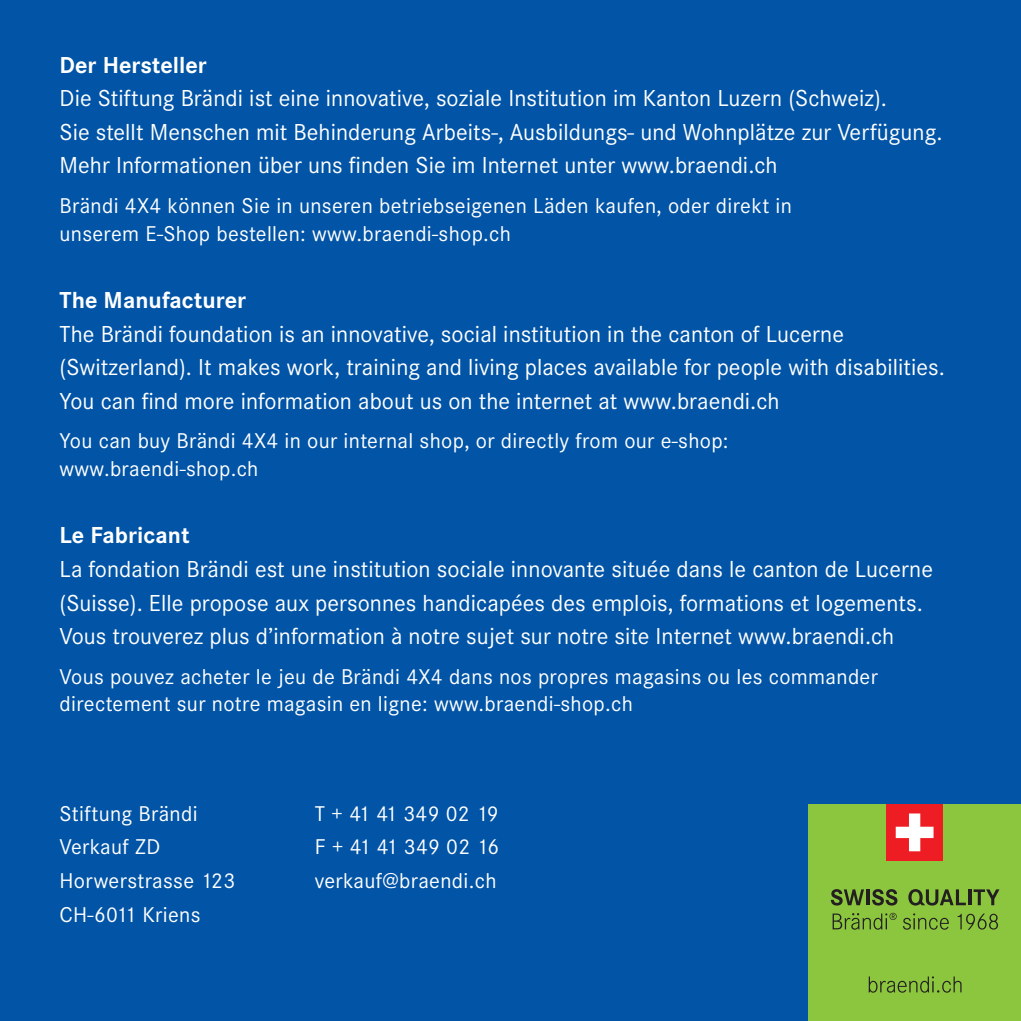
<style>
.page{position:relative;width:1021px;height:1021px;background:#fff}
.page>*{position:absolute;margin:0;border:0;box-sizing:border-box;transform-origin:0 0}
.t1{font:24px/33.6px "Corporate S";letter-spacing:.005em;color:#fff}
.t2{font:700 24px "Corporate S";letter-spacing:.005em;color:#fff}
.t3{font:22.2px/27.6px "Corporate S";letter-spacing:.015em;color:#fff}
.t4{font:22.2px "Corporate S";letter-spacing:-.02em;color:#fff}
.t5{font:22.2px "Corporate S";letter-spacing:-.01em;color:#fff}
</style>
<div class="page">
<div style="left:0;top:0;width:1020px;height:1020px;background:#0154a6"></div>
<div style="left:808px;top:804px;width:212px;height:216px;background:#8bc63e"></div>
<svg style="left:830px;top:889px;width:34px;height:16px"></svg>
<hr style="left:866px;top:889px;width:3px;height:16px;background:#231f20">
<svg style="left:872px;top:889px;width:25px;height:16px"></svg>
<svg style="left:908px;top:889px;width:57px;height:16px"></svg>
<hr style="left:968px;top:889px;width:3px;height:16px;background:#231f20">
<svg style="left:973px;top:889px;width:26px;height:16px"></svg>
<svg style="left:832px;top:912px;width:64px;height:17px"></svg>
<svg style="left:903px;top:913px;width:45px;height:16px"></svg>
<svg style="left:957px;top:913px;width:41px;height:16px"></svg>
<svg style="left:868px;top:976px;width:93px;height:16px"></svg>
<div style="left:886px;top:804px;width:57px;height:56px;background:#ee1d23"></div>
<svg style="left:895px;top:813px;width:38px;height:38px"></svg>
<p class="t2" style="left:60px;top:51px;width:149px">Der Hersteller</p>
<p class="t1" style="left:60px;top:82px;width:884px">Die Stiftung Brändi ist eine innovative, soziale Institution im Kanton Luzern (Schweiz).<br>Sie stellt Menschen mit Behinderung Arbeits-, Ausbildungs- und Wohnplätze zur Verfügung.<br>Mehr Informationen über uns finden Sie im Internet unter www.braendi.ch</p>
<p class="t3" style="left:60px;top:192px;width:734px">Brändi 4X4 können Sie in unseren betriebseigenen Läden kaufen, oder direkt in unserem E-Shop bestellen: www.braendi-shop.ch</p>
<p class="t2" style="left:60px;top:286px;width:188px">The Manufacturer</p>
<p class="t1" style="left:60px;top:317px;width:886px">The Brändi foundation is an innovative, social institution in the canton of Lucerne (Switzerland). It makes work, training and living places available for people with disabilities.<br>You can find more information about us on the internet at www.braendi.ch</p>
<p class="t3" style="left:60px;top:427px;width:670px">You can buy Brändi 4X4 in our internal shop, or directly from our e-shop: www.braendi-shop.ch</p>
<p class="t2" style="left:60px;top:521px;width:132px">Le Fabricant</p>
<p class="t1" style="left:60px;top:552px;width:875px">La fondation Brändi est une institution sociale innovante située dans le canton de Lucerne (Suisse). Elle propose aux personnes handicapées des emplois, formations et logements.<br>Vous trouverez plus d’information à notre sujet sur notre site Internet www.braendi.ch</p>
<p class="t3" style="left:60px;top:663px;width:820px">Vous pouvez acheter le jeu de Brändi 4X4 dans nos propres magasins ou les commander directement sur notre magasin en ligne: www.braendi-shop.ch</p>
<p class="t3" style="left:60px;top:799px;width:140px">Stiftung Brändi</p>
<p class="t4" style="left:315px;top:801px;width:185px">T + 41 41 349 02 19</p>
<p class="t3" style="left:60px;top:833px;width:102px">Verkauf ZD</p>
<p class="t5" style="left:315px;top:834px;width:186px">F + 41 41 349 02 16</p>
<p class="t3" style="left:60px;top:867px;width:177px">Horwerstrasse 123</p>
<p class="t3" style="left:315px;top:867px;width:183px">verkauf@braendi.ch</p>
<p class="t3" style="left:60px;top:900px;width:142px">CH-6011 Kriens</p>
</div>
